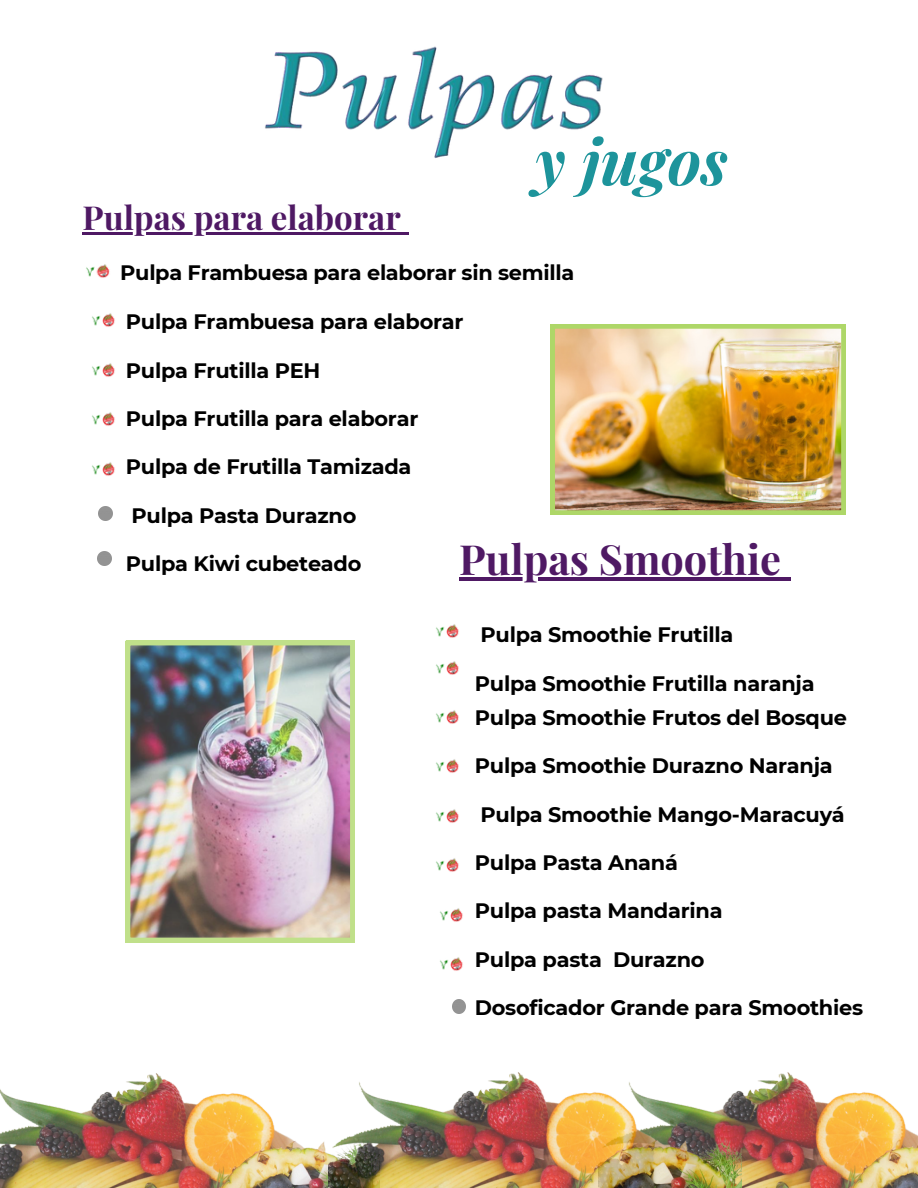
<style>
.page{position:relative;width:918px;height:1188px;background:#fff}
.page>*{position:absolute;margin:0;border:0;box-sizing:border-box;transform-origin:0 0}
.t1{font:italic 700 63px "Playfair Display";color:#1d949b}
.t2{font:700 41.55px "Playfair Display";color:#4f1964}
.t3{font:700 33px "Playfair Display";color:#4f1964}
.t4{font:700 20.85px "Montserrat";letter-spacing:-.01em;color:#000}
</style>
<div class="page">
<img style="left:86px;top:264px;width:24px;height:14px">
<img style="left:92px;top:313px;width:23px;height:14px">
<img style="left:92px;top:363px;width:23px;height:14px">
<img style="left:92px;top:412px;width:23px;height:14px">
<img style="left:92px;top:462px;width:23px;height:14px">
<img style="left:265px;top:46px;width:338px;height:112px">
<img style="left:436px;top:661px;width:23px;height:14px">
<img style="left:436px;top:710px;width:23px;height:14px">
<img style="left:436px;top:759px;width:23px;height:14px">
<img style="left:436px;top:809px;width:23px;height:14px">
<img style="left:436px;top:858px;width:23px;height:6px">
<img style="left:126px;top:641px;width:228px;height:225px">
<svg style="left:99px;top:507px;width:13px;height:13px"></svg>
<img style="left:436px;top:624px;width:23px;height:14px">
<img style="left:550px;top:324px;width:295px;height:190px">
<img style="left:0;top:866px;width:329px;height:322px">
<hr style="left:83px;top:232px;width:318px;height:2px;background:#4f1964">
<svg style="left:401px;top:232px;width:7px;height:2px"></svg>
<hr style="left:459px;top:577px;width:322px;height:3px;background:#4f1964">
<svg style="left:781px;top:577px;width:10px;height:3px"></svg>
<img style="left:742px;top:1072px;width:176px;height:116px">
<img style="left:329px;top:864px;width:413px;height:324px">
<img style="left:452px;top:1000px;width:14px;height:13px">
<svg style="left:98px;top:552px;width:13px;height:13px"></svg>
<img style="left:436px;top:906px;width:32px;height:18px">
<img style="left:436px;top:956px;width:32px;height:18px">
<p class="t3" style="left:83px;top:194px;width:320px">Pulpas para elaborar</p>
<p class="t1" style="left:535px;top:117px;width:194px">y jugos</p>
<p class="t4" style="left:120px;top:259px;width:455px">Pulpa Frambuesa para elaborar sin semilla</p>
<p class="t4" style="left:126px;top:309px;width:339px">Pulpa Frambuesa para elaborar</p>
<p class="t4" style="left:126px;top:357px;width:196px">Pulpa Frutilla PEH</p>
<h2 class="t4" style="left:126px;top:406px;width:294px">Pulpa Frutilla para elaborar</h2>
<p class="t4" style="left:126px;top:454px;width:287px">Pulpa de Frutilla Tamizada</p>
<p class="t4" style="left:132px;top:503px;width:226px">Pulpa Pasta Durazno</p>
<p class="t4" style="left:126px;top:551px;width:237px">Pulpa Kiwi cubeteado</p>
<p class="t2" style="left:459px;top:530px;width:324px">Pulpas Smoothie</p>
<p class="t4" style="left:481px;top:622px;width:254px">Pulpa Smoothie Frutilla</p>
<p class="t4" style="left:475px;top:670px;width:341px">Pulpa Smoothie Frutilla naranja</p>
<p class="t4" style="left:475px;top:705px;width:374px">Pulpa Smoothie Frutos del Bosque</p>
<p class="t4" style="left:475px;top:753px;width:359px">Pulpa Smoothie Durazno Naranja</p>
<p class="t4" style="left:481px;top:801px;width:366px">Pulpa Smoothie Mango-Maracuyá</p>
<p class="t4" style="left:475px;top:850px;width:205px">Pulpa Pasta Ananá</p>
<p class="t4" style="left:475px;top:898px;width:249px">Pulpa pasta Mandarina</p>
<p class="t4" style="left:475px;top:947px;width:231px">Pulpa pasta Durazno</p>
<p class="t4" style="left:475px;top:995px;width:390px">Dosoficador Grande para Smoothies</p>
</div>
